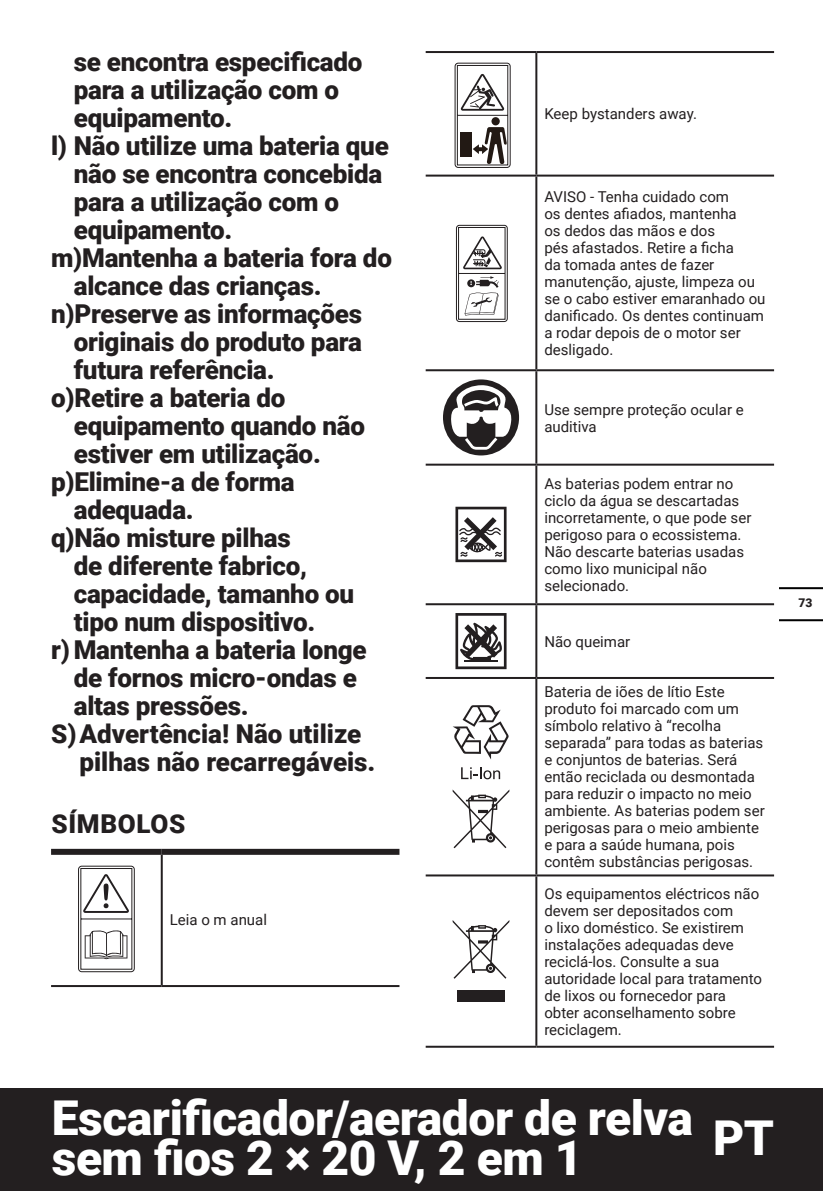
<style>
.page{position:relative;width:823px;height:1191px;background:#fff}
.page>*{position:absolute;margin:0;border:0;box-sizing:border-box;transform-origin:0 0}
.t1{font:900 48px/40px "Roboto";letter-spacing:-.01em;color:#fff}
.t2{font:900 26px/28px "Roboto";letter-spacing:-.01em;color:#231f20}
.t3{font:900 26px "Roboto";letter-spacing:.025em;color:#231f20}
.t4{font:15px/17px "Roboto";color:#231f20}
.t5{font:900 12px "Roboto";color:#231f20}
</style>
<div class="page">
<div style="left:0;top:1088px;width:822px;height:103px;background:#231f20"></div>
<hr style="left:779px;top:619px;width:43px;height:2px;background:#000">
<hr style="left:779px;top:587px;width:43px;height:2px;background:#000">
<hr style="left:161px;top:855px;width:2px;height:130px;background:#231f20">
<hr style="left:51px;top:985px;width:111px;height:2px;background:#231f20">
<hr style="left:162px;top:985px;width:237px;height:2px;background:#231f20">
<div style="left:51px;top:849px;width:111px;height:6px;background:#231f20"></div>
<div style="left:162px;top:849px;width:237px;height:6px;background:#231f20"></div>
<svg style="left:78px;top:865px;width:57px;height:107px"></svg>
<hr style="left:425px;top:51px;width:111px;height:2px;background:#231f20">
<hr style="left:536px;top:51px;width:237px;height:2px;background:#231f20">
<hr style="left:535px;top:53px;width:2px;height:122px;background:#231f20">
<hr style="left:425px;top:175px;width:111px;height:2px;background:#231f20">
<hr style="left:536px;top:175px;width:237px;height:2px;background:#231f20">
<hr style="left:535px;top:177px;width:2px;height:192px;background:#231f20">
<hr style="left:425px;top:369px;width:111px;height:2px;background:#231f20">
<hr style="left:536px;top:369px;width:237px;height:2px;background:#231f20">
<hr style="left:535px;top:371px;width:2px;height:92px;background:#231f20">
<hr style="left:425px;top:463px;width:111px;height:2px;background:#231f20">
<hr style="left:536px;top:463px;width:237px;height:2px;background:#231f20">
<hr style="left:535px;top:465px;width:2px;height:138px;background:#231f20">
<hr style="left:425px;top:603px;width:111px;height:2px;background:#231f20">
<hr style="left:536px;top:603px;width:237px;height:2px;background:#231f20">
<hr style="left:535px;top:605px;width:2px;height:72px;background:#231f20">
<hr style="left:535px;top:679px;width:2px;height:195px;background:#231f20">
<hr style="left:535px;top:876px;width:2px;height:169px;background:#231f20">
<hr style="left:425px;top:677px;width:111px;height:2px;background:#231f20">
<hr style="left:536px;top:677px;width:237px;height:2px;background:#231f20">
<hr style="left:425px;top:1045px;width:111px;height:2px;background:#231f20">
<hr style="left:536px;top:1045px;width:237px;height:2px;background:#231f20">
<hr style="left:425px;top:874px;width:111px;height:2px;background:#231f20">
<hr style="left:536px;top:874px;width:237px;height:2px;background:#231f20">
<svg style="left:454px;top:62px;width:56px;height:106px"></svg>
<svg style="left:455px;top:224px;width:52px;height:98px"></svg>
<div style="left:442px;top:379px;width:76px;height:76px;background:#231f20;border-radius:50%"></div>
<svg style="left:450px;top:385px;width:62px;height:65px"></svg>
<svg style="left:455px;top:507px;width:51px;height:55px"></svg>
<svg style="left:455px;top:613px;width:51px;height:56px"></svg>
<svg style="left:453px;top:705px;width:56px;height:54px"></svg>
<svg style="left:461px;top:767px;width:39px;height:12px"></svg>
<svg style="left:452px;top:789px;width:57px;height:59px"></svg>
<svg style="left:452px;top:920px;width:57px;height:58px"></svg>
<div style="left:457px;top:990px;width:47px;height:12px;background:#231f20"></div>
<p class="t2" style="left:74px;top:46px;width:290px">se encontra especificado para a utilização com o equipamento.</p>
<p class="t2" style="left:74px;top:130px;width:316px;text-indent:-23px">l) Não utilize uma bateria que não se encontra concebida para a utilização com o equipamento.</p>
<p class="t2" style="left:74px;top:242px;width:319px;text-indent:-23px">m)Mantenha a bateria fora do alcance das crianças.</p>
<p class="t2" style="left:74px;top:298px;width:290px;text-align:justify;text-indent:-23px">n)Preserve as informações originais do produto para futura referência.</p>
<p class="t2" style="left:74px;top:382px;width:292px;text-indent:-23px">o)Retire a bateria do equipamento quando não estiver em utilização.</p>
<p class="t2" style="left:74px;top:466px;width:222px;text-indent:-23px">p)Elimine-a de forma adequada.</p>
<p class="t2" style="left:74px;top:522px;width:282px;text-indent:-23px">q)Não misture pilhas<br>de diferente fabrico, capacidade, tamanho ou tipo num dispositivo.</p>
<p class="t2" style="left:74px;top:634px;width:294px;text-indent:-23px">r) Mantenha a bateria longe de fornos micro-ondas e altas pressões.</p>
<p class="t2" style="left:79px;top:718px;width:297px;text-indent:-28px">S)Advertência! Não utilize pilhas não recarregáveis.</p>
<p class="t3" style="left:51px;top:805px;width:135px">SÍMBOLOS</p>
<p class="t4" style="left:170px;top:910px;width:99px">Leia o m anual</p>
<p class="t4" style="left:544px;top:105px;width:154px">Keep bystanders away.</p>
<p class="t4" style="left:544px;top:188px;width:222px">AVISO - Tenha cuidado com<br>os dentes afiados, mantenha<br>os dedos das mãos e dos<br>pés afastados. Retire a ficha<br>da tomada antes de fazer manutenção, ajuste, limpeza ou se o cabo estiver emaranhado ou danificado. Os dentes continuam a rodar depois de o motor ser desligado.</p>
<p class="t4" style="left:544px;top:400px;width:201px">Use sempre proteção ocular e auditiva</p>
<p class="t4" style="left:544px;top:474px;width:208px">As baterias podem entrar no ciclo da água se descartadas incorretamente, o que pode ser perigoso para o ecossistema.<br>Não descarte baterias usadas como lixo municipal não selecionado.</p>
<p class="t4" style="left:544px;top:632px;width:87px">Não queimar</p>
<p class="t4" style="left:544px;top:683px;width:222px">Bateria de iões de lítio Este produto foi marcado com um símbolo relativo à “recolha separada” para todas as baterias e conjuntos de baterias. Será então reciclada ou desmontada para reduzir o impacto no meio ambiente. As baterias podem ser perigosas para o meio ambiente e para a saúde humana, pois contêm substâncias perigosas.</p>
<p class="t4" style="left:544px;top:884px;width:219px">Os equipamentos eléctricos não devem ser depositados com<br>o lixo doméstico. Se existirem instalações adequadas deve reciclá-los. Consulte a sua autoridade local para tratamento de lixos ou fornecedor para obter aconselhamento sobre reciclagem.</p>
<h1 class="t1" style="left:52px;top:1095px;width:642px">Escarificador/aerador de relva sem fios 2 × 20 V, 2 em 1</h1>
<h1 class="t1" style="left:712px;top:1116px;width:63px">PT</h1>
<p class="t5" style="left:798px;top:594px;width:15px">73</p>
</div>
